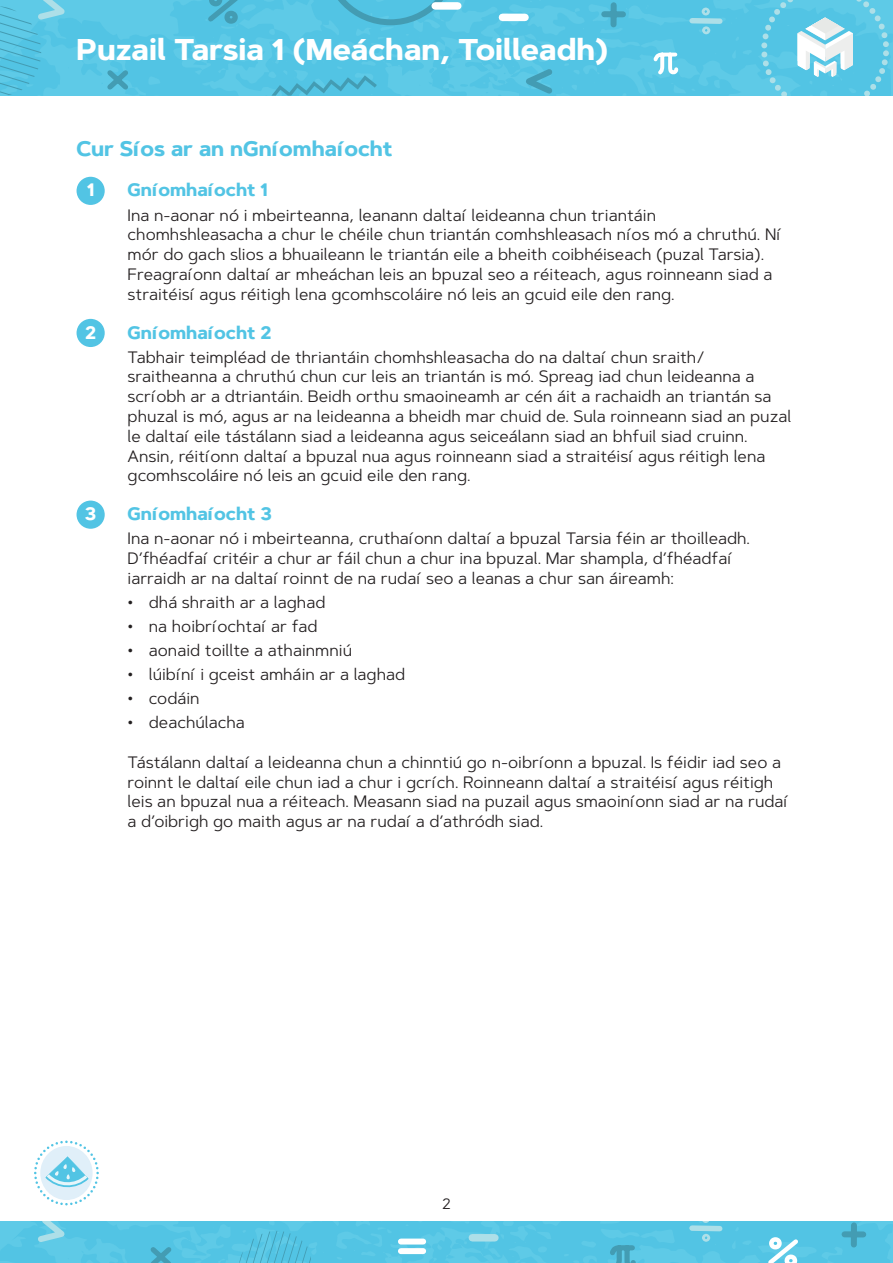
<style>
.page{position:relative;width:893px;height:1263px;background:#fff}
.page>*{position:absolute;margin:0;border:0;box-sizing:border-box;transform-origin:0 0}
.t1{font:700 30px "Artegra Sans";color:#fff}
.H2_Number-BLUE{font:700 21px "Artegra Sans";color:#52c4e4}
.H3_Number-BLUE{font:700 18px "Artegra Sans";color:#52c4e4}
.t2{font:700 18px "Artegra Sans";color:#fff}
.Body{font:16.5px/19.8px "Artegra Sans";color:#231f20}
.t3{font:15px "Artegra Sans";color:#231f20}
</style>
<div class="page">
<svg style="left:0;top:0;width:893px;height:96px;background:#56c6e5"></svg>
<svg style="left:271px;top:75px;width:106px;height:21px;background:#4fbbd9"></svg>
<svg style="left:0;top:0;width:75px;height:94px;background:#5ac6e3"></svg>
<svg style="left:514px;top:64px;width:43px;height:32px"></svg>
<div style="left:502px;top:14px;width:23px;height:7px;background:#fff"></div>
<svg style="left:686px;top:5px;width:39px;height:32px"></svg>
<div style="left:604px;top:11px;width:19px;height:6px;background:#439cb3"></div>
<div style="left:610px;top:5px;width:7px;height:19px;background:#439cb3"></div>
<svg style="left:652px;top:51px;width:28px;height:27px"></svg>
<svg style="left:203px;top:0;width:40px;height:28px"></svg>
<svg style="left:323px;top:0;width:135px;height:25px;background:#51bdda"></svg>
<svg style="left:103px;top:65px;width:30px;height:29px"></svg>
<svg style="left:761px;top:0;width:128px;height:96px;background:#75cfe7"></svg>
<div style="left:435px;top:2px;width:23px;height:8px;background:#fff"></div>
<svg style="left:0;top:1221px;width:893px;height:42px;background:#59c6e4"></svg>
<svg style="left:34px;top:1140px;width:65px;height:65px"></svg>
<div style="left:77px;top:177px;width:28px;height:28px;background:#52c4e4;border-radius:50%"></div>
<div style="left:77px;top:319px;width:28px;height:28px;background:#52c4e4;border-radius:50%"></div>
<div style="left:77px;top:501px;width:28px;height:28px;background:#52c4e4;border-radius:50%"></div>
<h1 class="t1" style="left:77px;top:28px;width:533px">Puzail Tarsia 1 (Meáchan, Toilleadh)</h1>
<p class="H2_Number-BLUE" style="left:77px;top:133px;width:318px">Cur Síos ar an nGníomhaíocht</p>
<h3 class="t2" style="left:87px;top:177px;width:9px">1</h3>
<p class="H3_Number-BLUE" style="left:128px;top:177px;width:142px">Gníomhaíocht 1</p>
<p class="Body" style="left:128px;top:204px;width:655px">Ina n-aonar nó i mbeirteanna, leanann daltaí leideanna chun triantáin chomhshleasacha a chur le chéile chun triantán comhshleasach níos mó a chruthú. Ní mór do gach slios a bhuaileann le triantán eile a bheith coibhéiseach (puzal Tarsia).<br>Freagraíonn daltaí ar mheáchan leis an bpuzal seo a réiteach, agus roinneann siad a straitéisí agus réitigh lena gcomhscoláire nó leis an gcuid eile den rang.</p>
<h3 class="t2" style="left:85px;top:319px;width:12px">2</h3>
<p class="H3_Number-BLUE" style="left:128px;top:319px;width:145px">Gníomhaíocht 2</p>
<p class="Body" style="left:128px;top:347px;width:665px">Tabhair teimpléad de thriantáin chomhshleasacha do na daltaí chun sraith/ sraitheanna a chruthú chun cur leis an triantán is mó. Spreag iad chun leideanna a scríobh ar a dtriantáin. Beidh orthu smaoineamh ar cén áit a rachaidh an triantán sa phuzal is mó, agus ar na leideanna a bheidh mar chuid de. Sula roinneann siad an puzal le daltaí eile tástálann siad a leideanna agus seiceálann siad an bhfuil siad cruinn.<br>Ansin, réitíonn daltaí a bpuzal nua agus roinneann siad a straitéisí agus réitigh lena gcomhscoláire nó leis an gcuid eile den rang.</p>
<h3 class="t2" style="left:85px;top:501px;width:13px">3</h3>
<p class="H3_Number-BLUE" style="left:128px;top:501px;width:146px">Gníomhaíocht 3</p>
<p class="Body" style="left:128px;top:528px;width:624px">Ina n-aonar nó i mbeirteanna, cruthaíonn daltaí a bpuzal Tarsia féin ar thoilleadh.<br>D’fhéadfaí critéir a chur ar fáil chun a chur ina bpuzal. Mar shampla, d’fhéadfaí iarraidh ar na daltaí roinnt de na rudaí seo a leanas a chur san áireamh:</p>
<p class="Body" style="left:128px;top:592px;width:199px">• dhá shraith ar a laghad</p>
<p class="Body" style="left:128px;top:616px;width:191px">• na hoibríochtaí ar fad</p>
<p class="Body" style="left:128px;top:640px;width:226px">• aonaid toillte a athainmniú</p>
<p class="Body" style="left:128px;top:664px;width:279px">• lúibíní i gceist amháin ar a laghad</p>
<p class="Body" style="left:128px;top:688px;width:74px">• codáin</p>
<p class="Body" style="left:128px;top:712px;width:119px">• deachúlacha</p>
<p class="Body" style="left:128px;top:752px;width:663px">Tástálann daltaí a leideanna chun a chinntiú go n-oibríonn a bpuzal. Is féidir iad seo a roinnt le daltaí eile chun iad a chur i gcrích. Roinneann daltaí a straitéisí agus réitigh leis an bpuzal nua a réiteach. Measann siad na puzail agus smaoiníonn siad ar na rudaí a d’oibrigh go maith agus ar na rudaí a d’athródh siad.</p>
<p class="t3" style="left:442px;top:1193px;width:10px">2</p>
</div>
